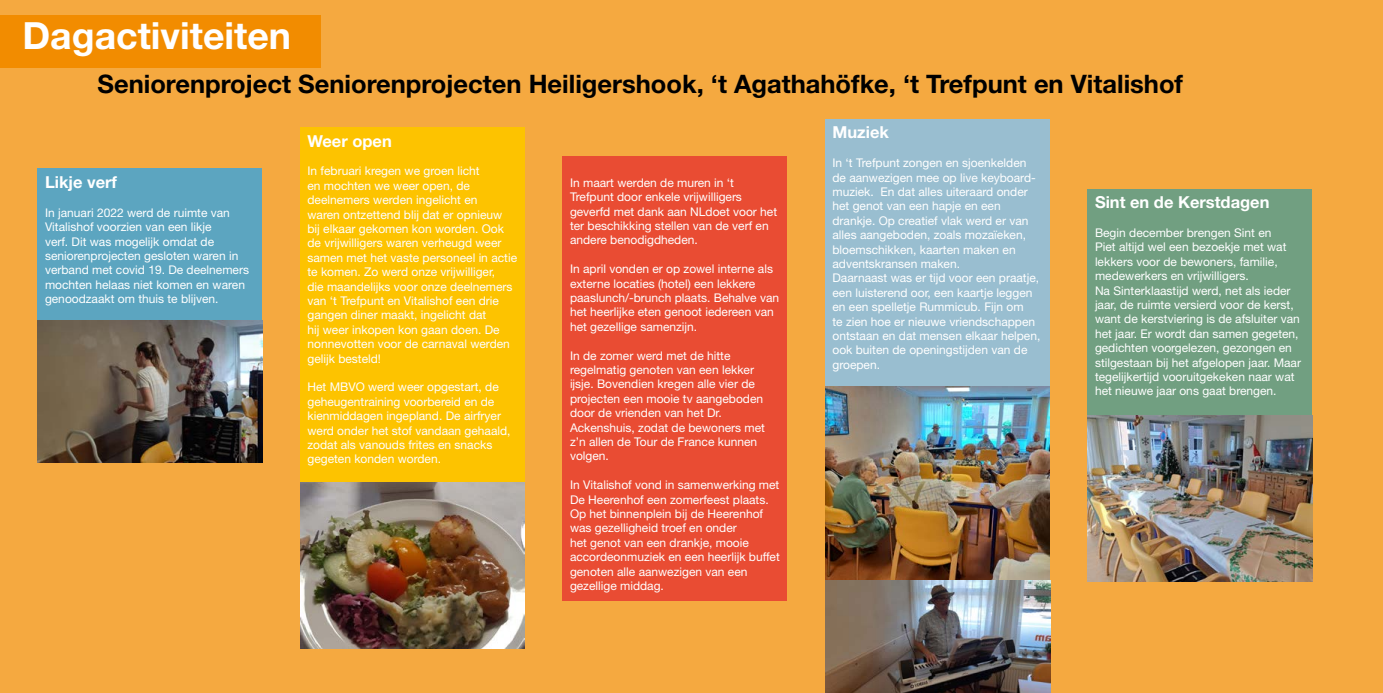
<style>
.page{position:relative;width:1383px;height:693px;background:#f5a940}
.page>*{position:absolute;margin:0;border:0;box-sizing:border-box;transform-origin:0 0}
.t1{font:700 37.5px "Helvetica Neue LT Std";color:#fff}
.t2{font:700 25.5px "Helvetica Neue LT Std";color:#000}
.t3{font:700 16.5px "Helvetica Neue LT Std";color:#fff}
.t4{font:12px/14.4px "Helvetica Neue LT Std";color:#fff}
</style>
<div class="page">
<div style="left:38px;top:169px;width:224px;height:231px;background:#5ca5c0"></div>
<div style="left:300px;top:127px;width:225px;height:355px;background:#fdc300"></div>
<div style="left:562px;top:156px;width:226px;height:445px;background:#e94c33"></div>
<div style="left:0;top:15px;width:321px;height:53px;background:#f28c00"></div>
<img style="left:38px;top:320px;width:224px;height:142px">
<img style="left:300px;top:482px;width:225px;height:167px">
<div style="left:825px;top:119px;width:225px;height:444px;background:#99bed0"></div>
<div style="left:1088px;top:189px;width:224px;height:286px;background:#719f81"></div>
<img style="left:1088px;top:416px;width:224px;height:166px">
<img style="left:825px;top:386px;width:225px;height:307px">
<h1 class="t1" style="left:22px;top:13px;width:270px">Dagactiviteiten</h1>
<h2 class="t2" style="left:98px;top:68px;width:1087px">Seniorenproject Seniorenprojecten Heiligershook, ‘t Agathahöfke, ‘t Trefpunt en Vitalishof</h2>
<h3 class="t3" style="left:45px;top:172px;width:74px">Likje verf</h3>
<p class="t4" style="left:45px;top:205px;width:206px">In januari 2022 werd de ruimte van Vitalishof voorzien van een likje<br>verf. Dit was mogelijk omdat de seniorenprojecten gesloten waren in verband met covid 19. De deelnemers mochten helaas niet komen en waren genoodzaakt om thuis te blijven.</p>
<h3 class="t3" style="left:308px;top:131px;width:86px">Weer open</h3>
<p class="t4" style="left:308px;top:164px;width:211px">In februari kregen we groen licht<br>en mochten we weer open, de deelnemers werden ingelicht en<br>waren ontzettend blij dat er opnieuw bij elkaar gekomen kon worden. Ook de vrijwilligers waren verheugd weer samen met het vaste personeel in actie te komen. Zo werd onze vrijwilliger,<br>die maandelijks voor onze deelnemers van ‘t Trefpunt en Vitalishof een drie gangen diner maakt, ingelicht dat<br>hij weer inkopen kon gaan doen. De nonnevotten voor de carnaval werden gelijk besteld!</p>
<p class="t4" style="left:308px;top:380px;width:205px">Het MBVO werd weer opgestart, de geheugentraining voorbereid en de kienmiddagen ingepland. De airfryer werd onder het stof vandaan gehaald, zodat als vanouds frites en snacks gegeten konden worden.</p>
<p class="t4" style="left:570px;top:175px;width:209px">In maart werden de muren in ‘t<br>Trefpunt door enkele vrijwilligers geverfd met dank aan NLdoet voor het ter beschikking stellen van de verf en andere benodigdheden.</p>
<p class="t4" style="left:570px;top:262px;width:211px">In april vonden er op zowel interne als externe locaties (hotel) een lekkere paaslunch/-brunch plaats. Behalve van het heerlijke eten genoot iedereen van het gezellige samenzijn.</p>
<p class="t4" style="left:570px;top:348px;width:196px">In de zomer werd met de hitte regelmatig genoten van een lekker ijsje. Bovendien kregen alle vier de projecten een mooie tv aangeboden door de vrienden van het Dr.<br>Ackenshuis, zodat de bewoners met z’n allen de Tour de France kunnen volgen.</p>
<p class="t4" style="left:570px;top:478px;width:211px">In Vitalishof vond in samenwerking met De Heerenhof een zomerfeest plaats.<br>Op het binnenplein bij de Heerenhof was gezelligheid troef en onder<br>het genot van een drankje, mooie accordeonmuziek en een heerlijk buffet genoten alle aanwezigen van een gezellige middag.</p>
<h3 class="t3" style="left:832px;top:122px;width:58px">Muziek</h3>
<p class="t4" style="left:832px;top:156px;width:209px">In ‘t Trefpunt zongen en sjoenkelden de aanwezigen mee op live keyboard&shy;muziek. En dat alles uiteraard onder het genot van een hapje en een drankje. Op creatief vlak werd er van alles aangeboden, zoals mozaïeken, bloemschikken, kaarten maken en adventskransen maken.<br>Daarnaast was er tijd voor een praatje, een luisterend oor, een kaartje leggen en een spelletje Rummicub. Fijn om<br>te zien hoe er nieuwe vriendschappen ontstaan en dat mensen elkaar helpen, ook buiten de openingstijden van de groepen.</p>
<h3 class="t3" style="left:1095px;top:192px;width:176px">Sint en de Kerstdagen</h3>
<p class="t4" style="left:1095px;top:225px;width:208px">Begin december brengen Sint en<br>Piet altijd wel een bezoekje met wat lekkers voor de bewoners, familie, medewerkers en vrijwilligers.<br>Na Sinterklaastijd werd, net als ieder jaar, de ruimte versierd voor de kerst, want de kerstviering is de afsluiter van het jaar. Er wordt dan samen gegeten, gedichten voorgelezen, gezongen en stilgestaan bij het afgelopen jaar. Maar tegelijkertijd vooruitgekeken naar wat het nieuwe jaar ons gaat brengen.</p>
</div>
